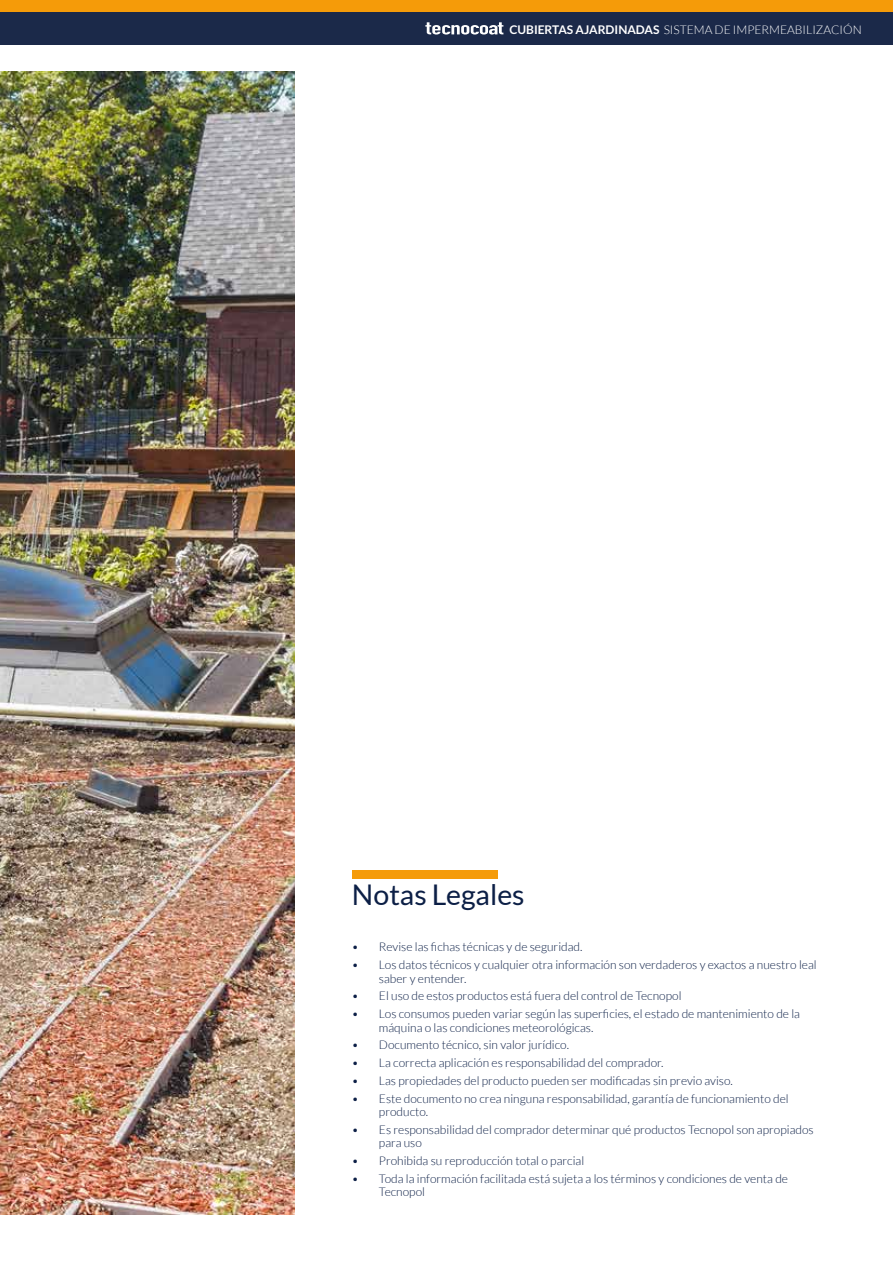
<style>
.page{position:relative;width:893px;height:1263px;background:#fff}
.page>*{position:absolute;margin:0;border:0;box-sizing:border-box;transform-origin:0 0}
.t1{font:28.5px "Lato";color:#0c1f46}
.t2{font:300 12px/13.5px "Lato";color:#0c1f46}
.t3{font:300 12px "Lato";color:#fff}
.s1{font-weight:700}
</style>
<div class="page">
<div style="left:0;top:12px;width:893px;height:33px;background:#1b2949"></div>
<div style="left:0;top:0;width:893px;height:12px;background:#f59b09"></div>
<svg style="left:425px;top:22px;width:78px;height:13px"></svg>
<img style="left:0;top:71px;width:295px;height:1143px">
<div style="left:352px;top:870px;width:146px;height:8px;background:#f59b09"></div>
<p class="t3" style="left:509px;top:23px;width:354px"><span class="s1">CUBIERTAS AJARDINADAS</span> SISTEMA DE IMPERMEABILIZACIÓN</p>
<h1 class="t1" style="left:352px;top:879px;width:174px">Notas Legales</h1>
<p class="t2" style="left:352px;top:940px;width:232px">• Revise las fichas técnicas y de seguridad.</p>
<p class="t2" style="left:379px;top:958px;width:439px;text-indent:-27px">• Los datos técnicos y cualquier otra información son verdaderos y exactos a nuestro leal saber y entender.</p>
<p class="t2" style="left:352px;top:989px;width:331px">• El uso de estos productos está fuera del control de Tecnopol</p>
<p class="t2" style="left:379px;top:1007px;width:423px;text-indent:-27px">• Los consumos pueden variar según las superficies, el estado de mantenimiento de la máquina o las condiciones meteorológicas.</p>
<p class="t2" style="left:352px;top:1038px;width:219px">• Documento técnico, sin valor jurídico.</p>
<p class="t2" style="left:352px;top:1056px;width:313px">• La correcta aplicación es responsabilidad del comprador.</p>
<p class="t2" style="left:352px;top:1074px;width:383px">• Las propiedades del producto pueden ser modificadas sin previo aviso.</p>
<p class="t2" style="left:379px;top:1091px;width:411px;text-indent:-27px">• Este documento no crea ninguna responsabilidad, garantía de funcionamiento del producto.</p>
<p class="t2" style="left:379px;top:1123px;width:436px;text-indent:-27px">• Es responsabilidad del comprador determinar qué productos Tecnopol son apropiados para uso</p>
<p class="t2" style="left:352px;top:1154px;width:234px">• Prohibida su reproducción total o parcial</p>
<p class="t2" style="left:379px;top:1172px;width:411px;text-indent:-27px">• Toda la información facilitada está sujeta a los términos y condiciones de venta de<br>Tecnopol</p>
</div>
